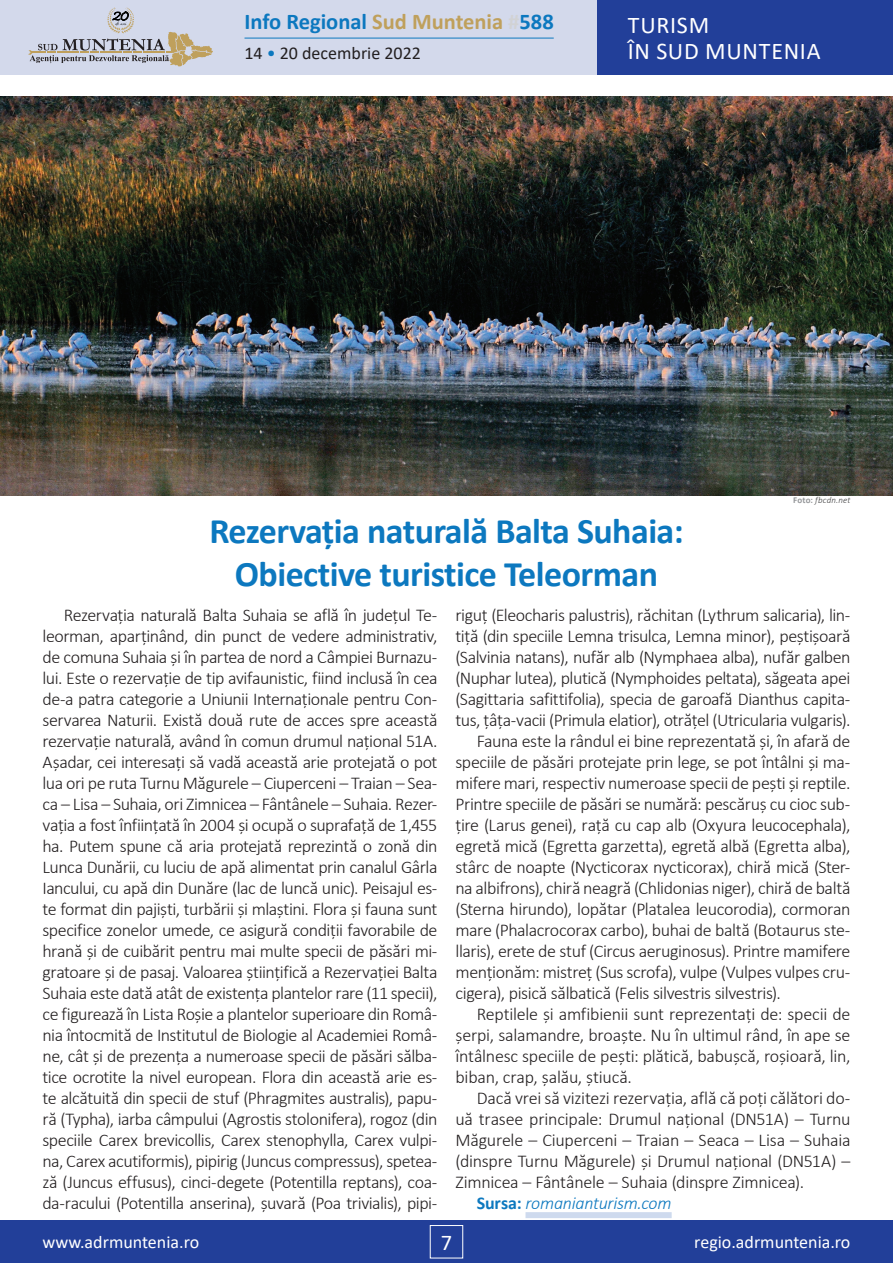
<style>
.page{position:relative;width:893px;height:1263px;background:#fff}
.page>*{position:absolute;margin:0;border:0;box-sizing:border-box;transform-origin:0 0}
.t1{font:700 36px/43.2px "Calibri";letter-spacing:-.015em;color:#0c78bf;text-align:center}
.t2{font:24px/25.5px "Calibri";letter-spacing:.03em;color:#fff}
.t3{font:700 22.5px "Calibri";color:#0c78bf}
.t4{font:22.5px "Calibri";color:#fff}
.t5{font:300 18px/21px "Calibri";letter-spacing:-.02em;color:#231f20;text-align:justify}
.t6{font:18px "Calibri";color:#fff}
.t7{font:italic 300 18px "Calibri";letter-spacing:-.015em;color:#0c78bf}
.t8{font:18px "Calibri";color:#231f20}
.t9{font:italic 300 9px "Calibri";letter-spacing:.015em;color:#3e3e3f}
.s1{color:#bfa05c}
.s2{color:#d1d2d4}
.s3{color:#0c78bf}
.s4{font-weight:700;font-style:normal;color:#939598}
.s5{font-weight:700;font-style:normal}
</style>
<div class="page">
<div style="left:0;top:1220px;width:893px;height:43px;background:#223f99"></div>
<div style="left:430px;top:1225px;width:33px;height:33px;border:1px solid #fff"></div>
<div style="left:0;top:0;width:893px;height:75px;background:#d3d9eb"></div>
<div style="left:597px;top:0;width:296px;height:75px;background:#223f99"></div>
<hr style="left:244px;top:38px;width:310px;height:1px;background:#0c78bf">
<svg style="left:29px;top:8px;width:184px;height:58px"></svg>
<div style="left:525px;top:1212px;width:147px;height:6px;background:#cedaee"></div>
<img style="left:0;top:96px;width:893px;height:399px">
<p class="t3" style="left:244px;top:6px;width:311px">Info Regional <span class="s1">Sud Muntenia</span> <span class="s2">#</span>588</p>
<p class="t8" style="left:244px;top:41px;width:178px">14 <span class="s3">•</span> 20 decembrie 2022</p>
<h2 class="t2" style="left:628px;top:12px;width:195px">TURISM<br>ÎN SUD MUNTENIA</h2>
<p class="t9" style="left:793px;top:494px;width:59px"><span class="s4">Foto:</span> fbcdn.net</p>
<h1 class="t1" style="left:209px;top:509px;width:476px">Rezervația naturală Balta Suhaia:<br>Obiective turistice Teleorman</h1>
<p class="t5" style="left:43px;top:604px;width:397px;text-indent:21px">Rezervația naturală Balta Suhaia se află în județul Te&shy;leorman, aparținând, din punct de vedere administrativ, de comuna Suhaia și în partea de nord a Câmpiei Burnazu&shy;lui. Este o rezervație de tip avifaunistic, fiind inclusă în cea de-a patra categorie a Uniunii Internaționale pentru Con&shy;servarea Naturii. Există două rute de acces spre această rezervație naturală, având în comun drumul național 51A.<br>Așadar, cei interesați să vadă această arie protejată o pot lua ori pe ruta Turnu Măgurele – Ciuperceni – Traian – Sea&shy;ca – Lisa – Suhaia, ori Zimnicea – Fântânele – Suhaia. Rezer&shy;vația a fost înființată în 2004 și ocupă o suprafață de 1,455 ha. Putem spune că aria protejată reprezintă o zonă din Lunca Dunării, cu luciu de apă alimentat prin canalul Gârla Iancului, cu apă din Dunăre (lac de luncă unic). Peisajul es&shy;te format din pajiști, turbării și mlaștini. Flora și fauna sunt specifice zonelor umede, ce asigură condiții favorabile de hrană și de cuibărit pentru mai multe specii de păsări mi&shy;gratoare și de pasaj. Valoarea științifică a Rezervației Balta Suhaia este dată atât de existența plantelor rare (11 specii), ce figurează în Lista Roșie a plantelor superioare din Româ&shy;nia întocmită de Institutul de Biologie al Academiei Româ&shy;ne, cât și de prezența a numeroase specii de păsări sălba&shy;tice ocrotite la nivel european. Flora din această arie es&shy;te alcătuită din specii de stuf (Phragmites australis), papu&shy;ră (Typha), iarba câmpului (Agrostis stolonifera), rogoz (din speciile Carex brevicollis, Carex stenophylla, Carex vulpi&shy;na, Carex acutiformis), pipirig (Juncus compressus), spetea&shy;ză (Juncus effusus), cinci-degete (Potentilla reptans), coa&shy;da-racului (Potentilla anserina), șuvară (Poa trivialis), pipi-</p>
<p class="t5" style="left:455px;top:604px;width:396px">riguț (Eleocharis palustris), răchitan (Lythrum salicaria), lin-</p>
<p class="t5" style="left:455px;top:625px;width:396px">tiță (din speciile Lemna trisulca, Lemna minor), peștișoară</p>
<p class="t5" style="left:455px;top:646px;width:396px">(Salvinia natans), nufăr alb (Nymphaea alba), nufăr galben</p>
<p class="t5" style="left:455px;top:667px;width:396px">(Nuphar lutea), plutică (Nymphoides peltata), săgeata apei</p>
<p class="t5" style="left:455px;top:688px;width:396px">(Sagittaria safittifolia), specia de garoafă Dianthus capita-</p>
<p class="t5" style="left:455px;top:709px;width:396px">tus, țâța-vacii (Primula elatior), otrățel (Utricularia vulgaris).</p>
<p class="t5" style="left:477px;top:730px;width:375px">Fauna este la rândul ei bine reprezentată și, în afară de</p>
<p class="t5" style="left:455px;top:751px;width:396px">speciile de păsări protejate prin lege, se pot întâlni și ma-</p>
<p class="t5" style="left:455px;top:772px;width:396px">mifere mari, respectiv numeroase specii de pești și reptile.</p>
<p class="t5" style="left:455px;top:793px;width:396px">Printre speciile de păsări se numără: pescăruș cu cioc sub-</p>
<p class="t5" style="left:455px;top:814px;width:396px">țire (Larus genei), rață cu cap alb (Oxyura leucocephala),</p>
<p class="t5" style="left:455px;top:835px;width:396px">egretă mică (Egretta garzetta), egretă albă (Egretta alba),</p>
<p class="t5" style="left:455px;top:856px;width:396px">stârc de noapte (Nycticorax nycticorax), chiră mică (Ster-</p>
<p class="t5" style="left:455px;top:877px;width:396px">na albifrons), chiră neagră (Chlidonias niger), chiră de baltă</p>
<p class="t5" style="left:455px;top:898px;width:396px">(Sterna hirundo), lopătar (Platalea leucorodia), cormoran</p>
<p class="t5" style="left:455px;top:919px;width:396px">mare (Phalacrocorax carbo), buhai de baltă (Botaurus ste-</p>
<p class="t5" style="left:455px;top:940px;width:396px">llaris), erete de stuf (Circus aeruginosus). Printre mamifere</p>
<p class="t5" style="left:455px;top:961px;width:396px">menționăm: mistreț (Sus scrofa), vulpe (Vulpes vulpes cru-</p>
<p class="t5" style="left:455px;top:982px;width:327px">cigera), pisică sălbatică (Felis silvestris silvestris).</p>
<p class="t5" style="left:477px;top:1003px;width:375px">Reptilele și amfibienii sunt reprezentați de: specii de</p>
<p class="t5" style="left:455px;top:1024px;width:396px">șerpi, salamandre, broaște. Nu în ultimul rând, în ape se</p>
<p class="t5" style="left:455px;top:1045px;width:396px">întâlnesc speciile de pești: plătică, babușcă, roșioară, lin,</p>
<p class="t5" style="left:455px;top:1066px;width:178px">biban, crap, șalău, știucă.</p>
<p class="t5" style="left:477px;top:1087px;width:375px">Dacă vrei să vizitezi rezervația, află că poți călători do-</p>
<p class="t5" style="left:455px;top:1108px;width:396px">uă trasee principale: Drumul național (DN51A) – Turnu</p>
<p class="t5" style="left:455px;top:1130px;width:396px">Măgurele – Ciuperceni – Traian – Seaca – Lisa – Suhaia</p>
<p class="t5" style="left:455px;top:1151px;width:396px">(dinspre Turnu Măgurele) și Drumul național (DN51A) –</p>
<p class="t5" style="left:455px;top:1172px;width:350px">Zimnicea – Fântânele – Suhaia (dinspre Zimnicea).</p>
<p class="t7" style="left:477px;top:1192px;width:196px"><span class="s5">Sursa:</span> romanianturism.com</p>
<p class="t6" style="left:43px;top:1230px;width:158px">www.adrmuntenia.ro</p>
<p class="t4" style="left:441px;top:1226px;width:13px">7</p>
<p class="t6" style="left:694px;top:1230px;width:158px">regio.adrmuntenia.ro</p>
</div>
